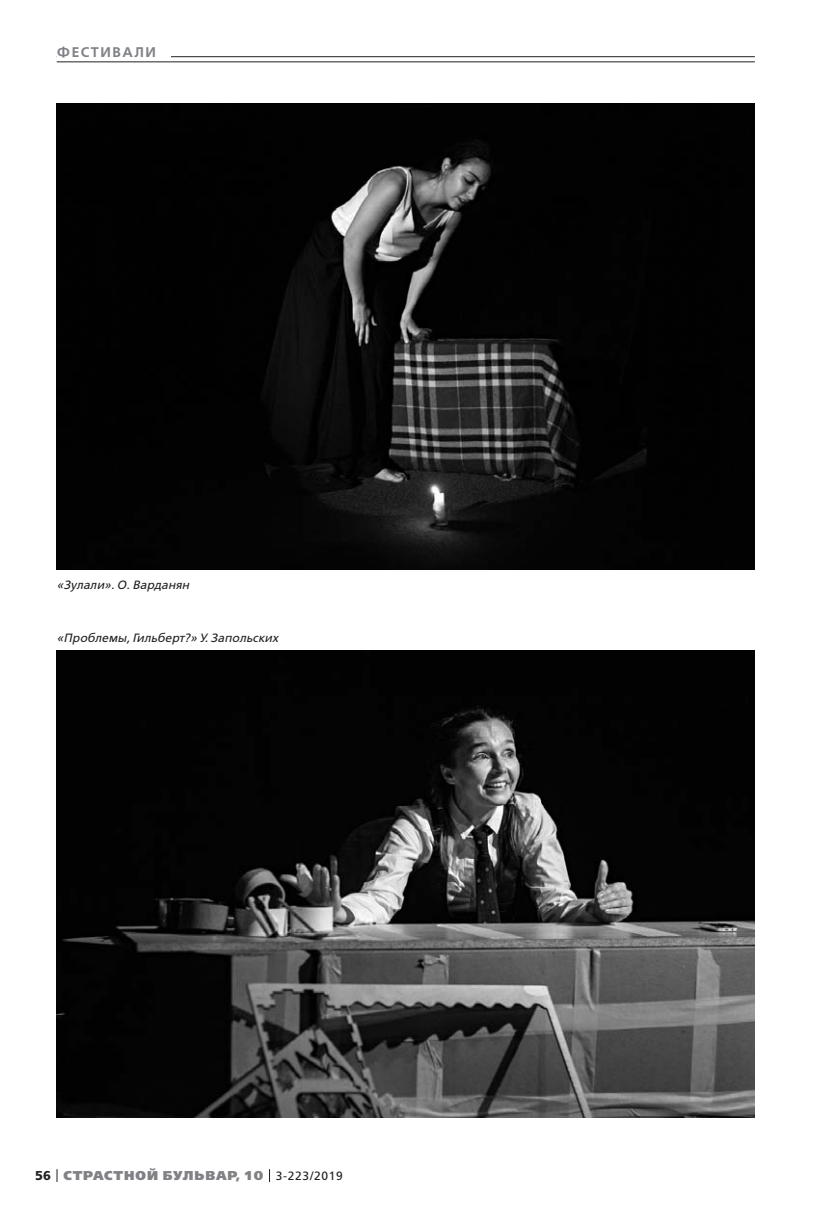
<style>
.page{position:relative;width:823px;height:1219px;background:#fff}
.page>*{position:absolute;margin:0;border:0;box-sizing:border-box;transform-origin:0 0}
.t1{font:600 14px "Free Set";letter-spacing:.11em;color:#808285}
.t2{font:800 12.8px "Free Set";letter-spacing:.07em;color:#808285}
.t3{font:italic 12px "Free Set";letter-spacing:.005em;color:#231f20}
.s1{font-weight:700;color:#231f20}
.s2{font-weight:400;font-size:12px;color:#231f20}
</style>
<div class="page">
<svg style="left:57px;top:1169px;width:1px;height:13px"></svg>
<svg style="left:269px;top:1169px;width:1px;height:13px"></svg>
<hr style="left:57px;top:56px;width:697px;height:1px;background:#231f20">
<div style="left:57px;top:42px;width:113px;height:20px;background:#fff"></div>
<hr style="left:57px;top:62px;width:697px;height:1px;background:#231f20">
<img style="left:57px;top:103px;width:697px;height:467px">
<img style="left:57px;top:650px;width:697px;height:467px">
<p class="t1" style="left:57px;top:46px;width:100px">ФЕСТИВАЛИ</p>
<p class="t3" style="left:57px;top:579px;width:134px">«Зулали». О. Варданян</p>
<p class="t3" style="left:57px;top:632px;width:223px">«Проблемы, Гильберт?» У. Запольских</p>
<p class="t2" style="left:35px;top:1169px;width:309px"><span class="s1">56</span> СТРАСТНОЙ БУЛЬВАР, 10 <span class="s2">3-223/2019</span></p>
</div>
